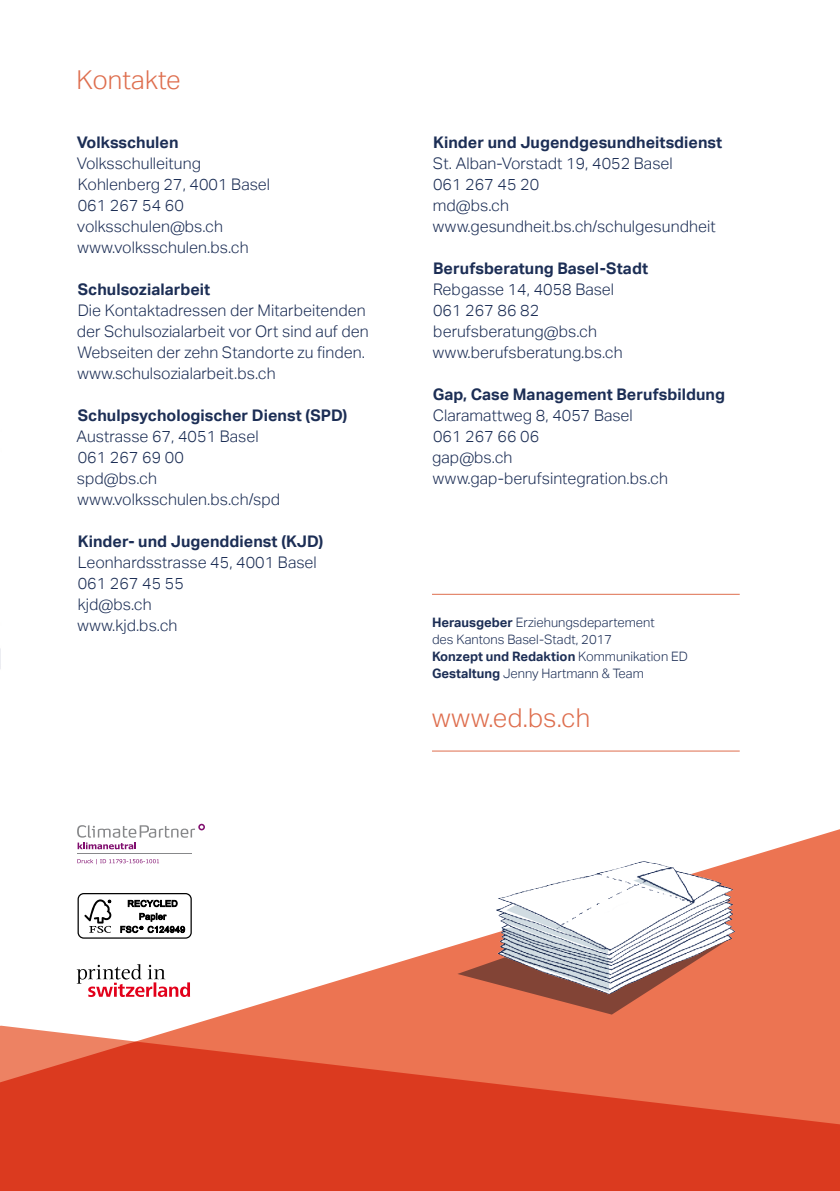
<style>
.page{position:relative;width:840px;height:1191px;background:#fff}
.page>*{position:absolute;margin:0;border:0;box-sizing:border-box;transform-origin:0 0}
.P_URL{font:300 26px "Aktiv Grotesk";letter-spacing:.005em;color:#de6e4e}
.H4_Headline_Kontakt{font:300 26px "Aktiv Grotesk";letter-spacing:.005em;color:#de6e4e}
.P_Kontakte{font:300 16px/21px "Aktiv Grotesk";letter-spacing:.005em;color:#1c2e55}
.H4_Kontakte{font:700 16px "Aktiv Grotesk";letter-spacing:.005em;color:#1c2e55}
.P_Kontakte_Impressum{font:300 13px "Aktiv Grotesk";color:#1c2e55}
.P_Kontakte_Impressum-2{font:700 13px "Aktiv Grotesk";color:#1c2e55}
.s1{font-weight:700}
.s2{font-weight:300}
</style>
<div class="page">
<svg style="left:76px;top:829px;width:763px;height:196px"></svg>
<svg style="left:0;top:1025px;width:839px;height:166px;background:#e04f32"></svg>
<img style="left:0;top:648px;width:1px;height:21px">
<img style="left:495px;top:861px;width:239px;height:133px">
<svg style="left:457px;top:877px;width:272px;height:137px"></svg>
<hr style="left:432px;top:594px;width:307px;height:1px;background:#de6e4e">
<hr style="left:432px;top:750px;width:307px;height:1px;background:#de6e4e">
<hr style="left:77px;top:853px;width:115px;height:1px;background:#87888a">
<svg style="left:77px;top:823px;width:128px;height:26px"></svg>
<svg style="left:77px;top:859px;width:82px;height:5px"></svg>
<div style="left:78px;top:893px;width:113px;height:45px;background:#fff;border-radius:6px"></div>
<div style="left:78px;top:893px;width:114px;height:45px;border:1px solid #000;border-radius:6px"></div>
<svg style="left:84px;top:899px;width:27px;height:33px"></svg>
<svg style="left:128px;top:900px;width:49px;height:7px"></svg>
<svg style="left:120px;top:913px;width:65px;height:20px"></svg>
<svg style="left:77px;top:964px;width:113px;height:33px"></svg>
<h4 class="H4_Headline_Kontakt" style="left:77px;top:65px;width:106px">Kontakte</h4>
<h4 class="H4_Kontakte" style="left:77px;top:133px;width:103px">Volksschulen</h4>
<p class="P_Kontakte" style="left:77px;top:152px;width:126px">Volksschulleitung</p>
<p class="P_Kontakte" style="left:78px;top:173px;width:194px">Kohlenberg 27, 4001 Basel</p>
<p class="P_Kontakte" style="left:78px;top:194px;width:107px">061 267 54 60</p>
<p class="P_Kontakte" style="left:77px;top:215px;width:147px">volksschulen@bs.ch</p>
<p class="P_Kontakte" style="left:77px;top:236px;width:172px">www.volksschulen.bs.ch</p>
<h4 class="H4_Kontakte" style="left:78px;top:280px;width:134px">Schulsozialarbeit</h4>
<p class="P_Kontakte" style="left:78px;top:299px;width:289px">Die Kontaktadressen der Mitarbeitenden</p>
<p class="P_Kontakte" style="left:77px;top:320px;width:293px">der Schulsozialarbeit vor Ort sind auf den<br>Webseiten der zehn Standorte zu finden.</p>
<p class="P_Kontakte" style="left:77px;top:362px;width:200px">www.schulsozialarbeit.bs.ch</p>
<h4 class="H4_Kontakte" style="left:78px;top:406px;width:271px">Schulpsychologischer Dienst (SPD)</h4>
<p class="P_Kontakte" style="left:76px;top:425px;width:183px">Austrasse 67, 4051 Basel</p>
<p class="P_Kontakte" style="left:78px;top:446px;width:107px">061 267 69 00</p>
<p class="P_Kontakte" style="left:77px;top:467px;width:82px">spd@bs.ch</p>
<p class="P_Kontakte" style="left:77px;top:488px;width:204px">www.volksschulen.bs.ch/spd</p>
<h4 class="H4_Kontakte" style="left:78px;top:532px;width:247px">Kinder- und Jugenddienst (KJD)</h4>
<p class="P_Kontakte" style="left:78px;top:551px;width:240px">Leonhardsstrasse 45, 4001 Basel</p>
<p class="P_Kontakte" style="left:78px;top:572px;width:107px">061 267 45 55</p>
<p class="P_Kontakte" style="left:78px;top:593px;width:75px">kjd@bs.ch</p>
<p class="P_Kontakte" style="left:77px;top:614px;width:101px">www.kjd.bs.ch</p>
<h4 class="H4_Kontakte" style="left:433px;top:133px;width:290px">Kinder und Jugendgesundheitsdienst</h4>
<p class="P_Kontakte" style="left:432px;top:152px;width:241px">St. Alban-Vorstadt 19, 4052 Basel</p>
<p class="P_Kontakte" style="left:433px;top:173px;width:107px">061 267 45 20</p>
<p class="P_Kontakte" style="left:432px;top:194px;width:78px">md@bs.ch</p>
<p class="P_Kontakte" style="left:432px;top:215px;width:284px">www.gesundheit.bs.ch/schulgesundheit</p>
<h4 class="H4_Kontakte" style="left:433px;top:259px;width:216px">Berufsberatung Basel-Stadt</h4>
<p class="P_Kontakte" style="left:433px;top:278px;width:182px">Rebgasse 14, 4058 Basel</p>
<p class="P_Kontakte" style="left:433px;top:299px;width:107px">061 267 86 82</p>
<p class="P_Kontakte" style="left:433px;top:320px;width:165px">berufsberatung@bs.ch</p>
<p class="P_Kontakte" style="left:432px;top:341px;width:191px">www.berufsberatung.bs.ch</p>
<h4 class="H4_Kontakte" style="left:432px;top:385px;width:293px">Gap, Case Management Berufsbildung</h4>
<p class="P_Kontakte" style="left:432px;top:404px;width:201px">Claramattweg 8, 4057 Basel</p>
<p class="P_Kontakte" style="left:433px;top:425px;width:107px">061 267 66 06</p>
<p class="P_Kontakte" style="left:432px;top:446px;width:82px">gap@bs.ch</p>
<p class="P_Kontakte" style="left:432px;top:467px;width:236px">www.gap-berufsintegration.bs.ch</p>
<p class="P_Kontakte_Impressum" style="left:432px;top:615px;width:224px"><span class="s1">Herausgeber</span> Erziehungsdepartement</p>
<p class="P_Kontakte_Impressum" style="left:432px;top:632px;width:181px">des Kantons Basel-Stadt, 2017</p>
<p class="P_Kontakte_Impressum-2" style="left:432px;top:649px;width:257px">Konzept und Redaktion <span class="s2">Kommunikation ED</span></p>
<p class="P_Kontakte_Impressum" style="left:432px;top:666px;width:213px"><span class="s1">Gestaltung</span> Jenny Hartmann &amp; Team</p>
<p class="P_URL" style="left:432px;top:703px;width:160px">www.ed.bs.ch</p>
</div>
